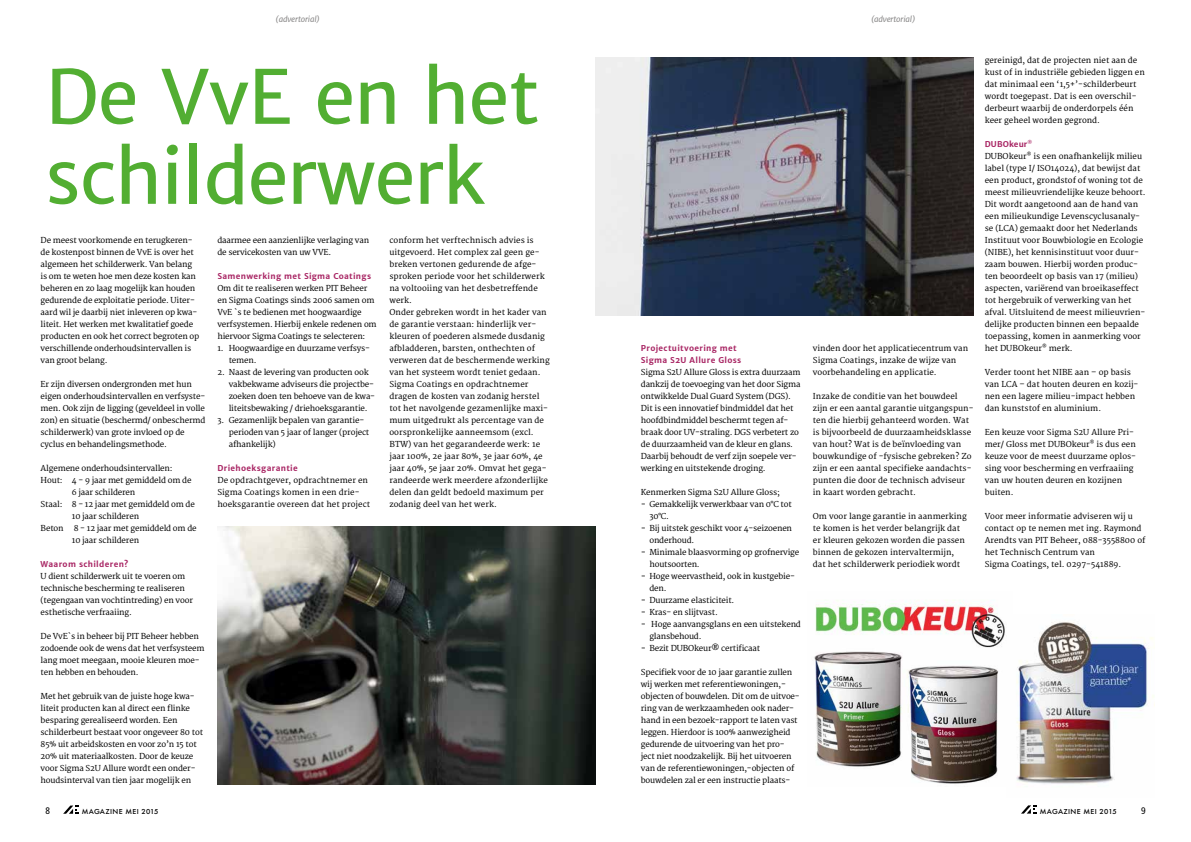
<style>
.page{position:relative;width:1191px;height:842px;background:#fff}
.page>*{position:absolute;margin:0;border:0;box-sizing:border-box;transform-origin:0 0}
.t1{font:74px/80px "Merriweather Sans";letter-spacing:-.01em;color:#52ae32}
.t2{font:condensed 9.5px "Frutiger";color:#000}
.t3{font:8px/12px "Merriweather";letter-spacing:-.02em;color:#000}
.t4{font:8px/12px "Merriweather";color:#000}
.t5{font:8px/12px "Merriweather";letter-spacing:.005em;color:#000}
.t6{font:700 8px/12px "Merriweather Sans";letter-spacing:.035em;color:#a92765}
.t7{font:italic 8px "Merriweather Sans";letter-spacing:-.02em;color:#8a8989}
.t8{font:700 8px "Merriweather Sans";letter-spacing:.015em;color:#a92765}
.t9{font:500 6.7px "Futura";letter-spacing:.05em;color:#000;scale:1.04 1}
.s1{font-family:"Merriweather Sans"}
</style>
<div class="page">
<svg style="left:63px;top:805px;width:16px;height:9px"></svg>
<svg style="left:1021px;top:805px;width:15px;height:8px"></svg>
<img style="left:595px;top:57px;width:378px;height:258px">
<img style="left:217px;top:526px;width:378px;height:258px">
<img style="left:1016px;top:621px;width:138px;height:163px">
<img style="left:814px;top:600px;width:191px;height:184px">
<p class="t7" style="left:276px;top:14px;width:46px">(advertorial)</p>
<p class="t7" style="left:871px;top:14px;width:46px">(advertorial)</p>
<h1 class="t1" style="left:45px;top:58px;width:495px">De VvE en het schilderwerk</h1>
<p class="t3" style="left:41px;top:235px;width:160px">De meest voorkomende en terugkeren&shy;de kostenpost binnen de VvE is over het algemeen het schilderwerk. Van belang is om te weten hoe men deze kosten kan beheren en zo laag mogelijk kan houden gedurende de exploitatie periode. Uiter&shy;aard wil je daarbij niet inleveren op kwa&shy;liteit. Het werken met kwalitatief goede producten en ook het correct begroten op verschillende onderhoudsintervallen is van groot belang.</p>
<p class="t3" style="left:41px;top:379px;width:166px">Er zijn diversen ondergronden met hun eigen onderhoudsintervallen en verfsyste&shy;men. Ook zijn de ligging (geveldeel in volle zon) en situatie (beschermd/ onbeschermd schilderwerk) van grote invloed op de cyclus en behandelingsmethode.</p>
<p class="t3" style="left:41px;top:463px;width:133px">Algemene onderhoudsintervallen:</p>
<p class="t3" style="left:41px;top:475px;width:152px">Hout: 4 - 9 jaar met gemiddeld om de</p>
<p class="t3" style="left:72px;top:487px;width:65px">6 jaar schilderen</p>
<p class="t3" style="left:41px;top:499px;width:156px">Staal: 8 - 12 jaar met gemiddeld om de</p>
<p class="t3" style="left:72px;top:511px;width:69px">10 jaar schilderen</p>
<p class="t3" style="left:41px;top:523px;width:25px">Beton</p>
<p class="t3" style="left:72px;top:523px;width:126px">8 - 12 jaar met gemiddeld om de<br>10 jaar schilderen</p>
<p class="t6" style="left:41px;top:558px;width:89px">Waarom schilderen?</p>
<p class="t3" style="left:41px;top:571px;width:154px">U dient schilderwerk uit te voeren om technische bescherming te realiseren (tegengaan van vochtintreding) en voor esthetische verfraaiing.</p>
<p class="t3" style="left:41px;top:631px;width:165px">De VvE`s in beheer bij PIT Beheer hebben zodoende ook de wens dat het verfsysteem lang moet meegaan, mooie kleuren moe&shy;ten hebben en behouden.</p>
<p class="t3" style="left:41px;top:691px;width:164px">Met het gebruik van de juiste hoge kwa&shy;liteit producten kan al direct een flinke besparing gerealiseerd worden. Een schilderbeurt bestaat voor ongeveer 80 tot 85% uit arbeidskosten en voor zo’n 15 tot 20% uit materiaalkosten. Door de keuze voor Sigma S2U Allure wordt een onder&shy;houdsinterval van tien jaar mogelijk en</p>
<p class="t3" style="left:217px;top:235px;width:153px">daarmee een aanzienlijke verlaging van de servicekosten van uw VVE.</p>
<p class="t6" style="left:217px;top:270px;width:155px">Samenwerking met Sigma Coatings</p>
<p class="t3" style="left:217px;top:283px;width:161px">Om dit te realiseren werken PIT Beheer en Sigma Coatings sinds 2006 samen om VvE `s te bedienen met hoogwaardige verfsystemen. Hierbij enkele redenen om hiervoor Sigma Coatings te selecteren:</p>
<p class="t3" style="left:229px;top:343px;width:143px;text-indent:-11px">1. Hoogwaardige en duurzame verfsys&shy;temen.</p>
<p class="t3" style="left:229px;top:367px;width:148px;text-indent:-11px">2. Naast de levering van producten ook vakbekwame adviseurs die projectbe&shy;zoeken doen ten behoeve van de kwa&shy;liteitsbewaking / driehoeksgarantie.</p>
<p class="t3" style="left:229px;top:415px;width:142px;text-indent:-11px">3. Gezamenlijk bepalen van garantie&shy;perioden van 5 jaar of langer (project afhankelijk)</p>
<p class="t6" style="left:217px;top:462px;width:82px">Driehoeksgarantie</p>
<p class="t5" style="left:217px;top:475px;width:154px">De opdrachtgever, opdrachtnemer en<br>Sigma Coatings komen in een drie&shy;hoeksgarantie overeen dat het project</p>
<p class="t5" style="left:389px;top:235px;width:162px">conform het verftechnisch advies is uitgevoerd. Het complex zal geen ge&shy;breken vertonen gedurende de afge&shy;sproken periode voor het schilderwerk na voltooiing van het desbetreffende werk.<br>Onder gebreken wordt in het kader van de garantie verstaan: hinderlijk ver&shy;kleuren of poederen alsmede dusdanig afbladderen, barsten, onthechten of verweren dat de beschermende werking van het systeem wordt teniet gedaan.<br>Sigma Coatings en opdrachtnemer dragen de kosten van zodanig herstel tot het navolgende gezamenlijke maxi&shy;mum uitgedrukt als percentage van de oorspronkelijke aanneemsom (excl.<br>BTW) van het gegarandeerde werk: 1e jaar 100%, 2e jaar 80%, 3e jaar 60%, 4e jaar 40%, 5e jaar 20%. Omvat het gega&shy;randeerde werk meerdere afzonderlijke delen dan geldt bedoeld maximum per zodanig deel van het werk.</p>
<p class="t6" style="left:641px;top:342px;width:102px">Projectuitvoering met<br>Sigma S2U Allure Gloss</p>
<p class="t3" style="left:641px;top:367px;width:161px">Sigma S2U Allure Gloss is extra duurzaam dankzij de toevoeging van het door Sigma ontwikkelde Dual Guard System (DGS).<br>Dit is een innovatief bindmiddel dat het hoofdbindmiddel beschermt tegen af&shy;braak door UV-straling. DGS verbetert zo de duurzaamheid van de kleur en glans.<br>Daarbij behoudt de verf zijn soepele ver&shy;werking en uitstekende droging.</p>
<p class="t3" style="left:641px;top:487px;width:140px">Kenmerken Sigma S2U Allure Gloss;</p>
<p class="t3" style="left:649px;top:499px;width:144px;text-indent:-9px"><span class="s1">-</span> Gemakkelijk verwerkbaar van 0°C tot<br>30°C.</p>
<p class="t3" style="left:649px;top:523px;width:144px;text-indent:-9px"><span class="s1">-</span> Bij uitstek geschikt voor 4-seizoenen onderhoud.</p>
<p class="t3" style="left:649px;top:547px;width:151px;text-indent:-9px"><span class="s1">-</span> Minimale blaasvorming op grofnervige houtsoorten.</p>
<p class="t3" style="left:649px;top:571px;width:147px;text-indent:-9px"><span class="s1">-</span> Hoge weervastheid, ook in kustgebie&shy;den.</p>
<p class="t3" style="left:641px;top:595px;width:95px"><span class="s1">-</span> Duurzame elasticiteit.</p>
<p class="t3" style="left:641px;top:607px;width:78px"><span class="s1">-</span> Kras- en slijtvast.</p>
<p class="t3" style="left:649px;top:619px;width:153px;text-indent:-9px"><span class="s1">-</span> Hoge aanvangsglans en een uitstekend glansbehoud.</p>
<p class="t3" style="left:641px;top:643px;width:121px"><span class="s1">-</span> Bezit DUBOkeur® certificaat</p>
<p class="t3" style="left:641px;top:667px;width:160px">Specifiek voor de 10 jaar garantie zullen wij werken met referentiewoningen,- objecten of bouwdelen. Dit om de uitvoe&shy;ring van de werkzaamheden ook nader&shy;hand in een bezoek-rapport te laten vast leggen. Hierdoor is 100% aanwezigheid gedurende de uitvoering van het pro&shy;ject niet noodzakelijk. Bij het uitvoeren van de referentiewoningen,-objecten of bouwdelen zal er een instructie plaats-</p>
<p class="t4" style="left:813px;top:343px;width:157px">vinden door het applicatiecentrum van<br>Sigma Coatings, inzake de wijze van voorbehandeling en applicatie.</p>
<p class="t4" style="left:813px;top:391px;width:162px">Inzake de conditie van het bouwdeel zijn er een aantal garantie uitgangspun&shy;ten die hierbij gehanteerd worden. Wat is bijvoorbeeld de duurzaamheidsklasse van hout? Wat is de beïnvloeding van bouwkundige of -fysische gebreken? Zo zijn er een aantal specifieke aandachts&shy;punten die door de technisch adviseur in kaart worden gebracht.</p>
<p class="t4" style="left:813px;top:511px;width:155px">Om voor lange garantie in aanmerking te komen is het verder belangrijk dat er kleuren gekozen worden die passen binnen de gekozen intervaltermijn, dat het schilderwerk periodiek wordt</p>
<p class="t4" style="left:984px;top:55px;width:162px">gereinigd, dat de projecten niet aan de kust of in industriële gebieden liggen en dat minimaal een ‘1,5+’-schilderbeurt wordt toegepast. Dat is een overschil&shy;derbeurt waarbij de onderdorpels één keer geheel worden gegrond.</p>
<p class="t8" style="left:984px;top:139px;width:49px">DUBOkeur<sup>®</sup></p>
<p class="t4" style="left:984px;top:151px;width:162px">DUBOkeur<sup>®</sup> is een onafhankelijk milieu label (type I/ ISO14024), dat bewijst dat een product, grondstof of woning tot de meest milieuvriendelijke keuze behoort.<br>Dit wordt aangetoond aan de hand van een milieukundige Levenscyclusanaly&shy;se (LCA) gemaakt door het Nederlands Instituut voor Bouwbiologie en Ecologie (NIBE), het kennisinstituut voor duur&shy;zaam bouwen. Hierbij worden produc&shy;ten beoordeelt op basis van 17 (milieu) aspecten, variërend van broeikaseffect tot hergebruik of verwerking van het afval. Uitsluitend de meest milieuvrien&shy;delijke producten binnen een bepaalde toepassing, komen in aanmerking voor het DUBOkeur<sup>®</sup> merk.</p>
<p class="t4" style="left:984px;top:367px;width:155px">Verder toont het NIBE aan – op basis van LCA – dat houten deuren en kozij&shy;nen een lagere milieu-impact hebben dan kunststof en aluminium.</p>
<p class="t4" style="left:984px;top:427px;width:153px">Een keuze voor Sigma S2U Allure Pri&shy;mer/ Gloss met DUBOkeur<sup>®</sup> is dus een keuze voor de meest duurzame oplos&shy;sing voor bescherming en verfraaiing van uw houten deuren en kozijnen buiten.</p>
<p class="t4" style="left:984px;top:511px;width:162px">Voor meer informatie adviseren wij u contact op te nemen met ing. Raymond Arendts van PIT Beheer, 088-3558800 of het Technisch Centrum van<br>Sigma Coatings, tel. 0297-541889.</p>
<p class="t2" style="left:45px;top:805px;width:6px">8</p>
<p class="t9" style="left:82px;top:807px;width:75px">MAGAZINE MEI 2015</p>
<p class="t9" style="left:1040px;top:806px;width:75px">MAGAZINE MEI 2015</p>
<p class="t2" style="left:1141px;top:805px;width:6px">9</p>
</div>
